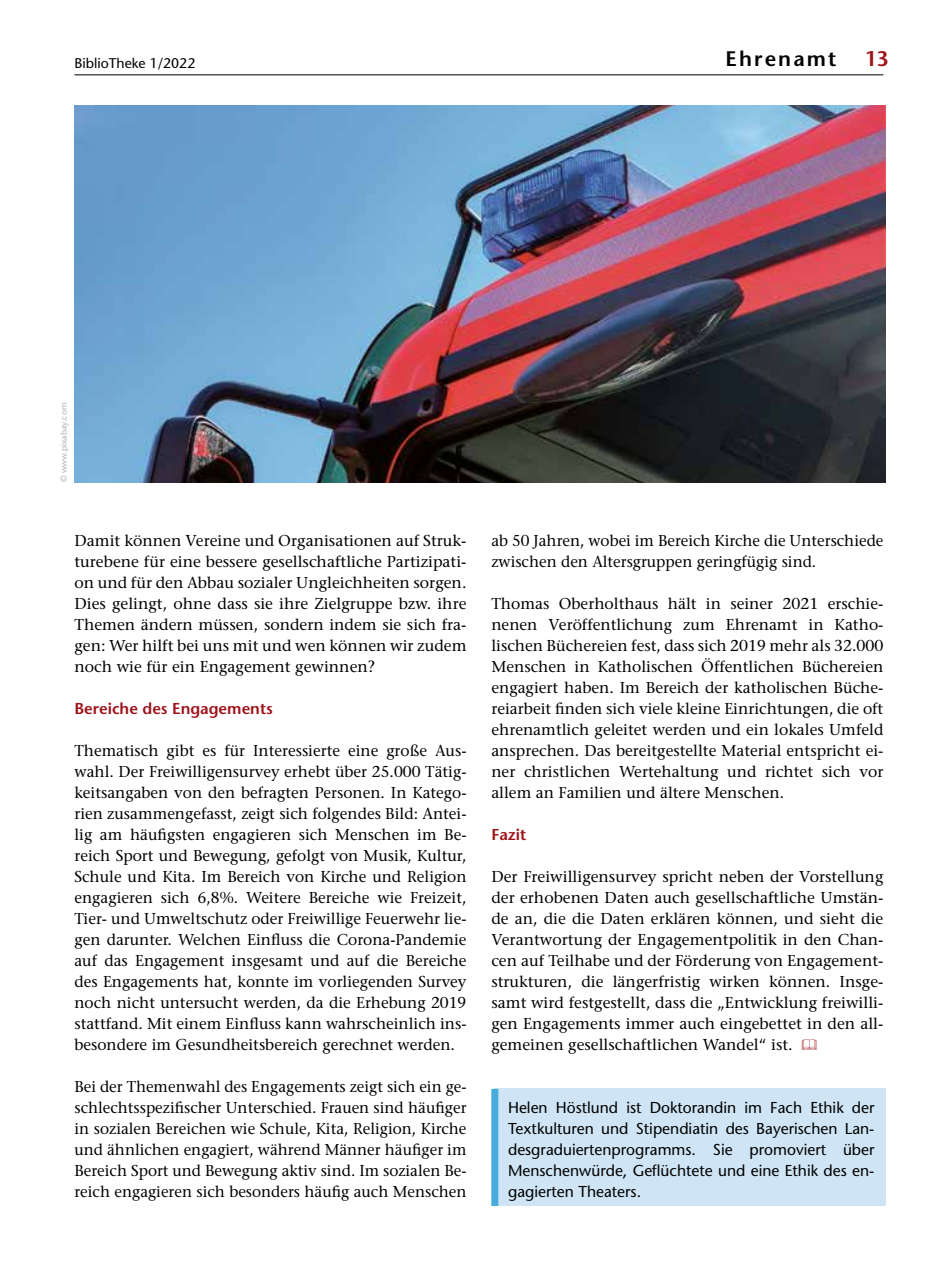
<style>
.page{position:relative;width:943px;height:1265px;background:#fff}
.page>*{position:absolute;margin:0;border:0;box-sizing:border-box;transform-origin:0 0}
.t1{font:600 21px "Stone Sans";letter-spacing:.1em;color:#000}
.t2{font:600 21px "Stone Sans";color:#9e1219}
.t3{font:15.75px/21px "Stone Serif";color:#000;text-align:justify}
.t4{font:15.75px/21px "Stone Sans";color:#000;text-align:justify}
.t5{font:600 15.75px "Stone Sans";color:#9e1219}
.t6{font:14px "Stone Sans";color:#000}
.t7{font:8.75px "Stone Sans";color:#b1b4b4}
</style>
<div class="page">
<hr style="left:74px;top:74px;width:809px;height:1px;background:#000">
<div style="left:494px;top:1089px;width:391px;height:117px;background:#cfe5f5"></div>
<div style="left:491px;top:1089px;width:7px;height:117px;background:#47abdb"></div>
<img style="left:74px;top:105px;width:811px;height:377px">
<svg style="left:801px;top:1039px;width:15px;height:11px"></svg>
<p class="t6" style="left:74px;top:55px;width:122px">BiblioTheke 1/2022</p>
<h1 class="t1" style="left:725px;top:46px;width:112px">Ehrenamt</h1>
<h1 class="t2" style="left:864px;top:46px;width:26px">13</h1>
<p class="t7" style="left:58px;top:482px;width:81px;rotate:-90deg">© www.pixabay.com</p>
<p class="t3" style="left:74px;top:530px;width:393px">Damit können Vereine und Organisationen auf Struk&shy;turebene für eine bessere gesellschaftliche Partizipati&shy;on und für den Abbau sozialer Ungleichheiten sorgen.<br>Dies gelingt, ohne dass sie ihre Zielgruppe bzw. ihre Themen ändern müssen, sondern indem sie sich fra&shy;gen: Wer hilft bei uns mit und wen können wir zudem noch wie für ein Engagement gewinnen?</p>
<p class="t5" style="left:74px;top:699px;width:200px">Bereiche des Engagements</p>
<p class="t3" style="left:74px;top:740px;width:393px">Thematisch gibt es für Interessierte eine große Aus&shy;wahl. Der Freiwilligensurvey erhebt über 25.000 Tätig&shy;keitsangaben von den befragten Personen. In Katego&shy;rien zusammengefasst, zeigt sich folgendes Bild: Antei&shy;lig am häufigsten engagieren sich Menschen im Be&shy;reich Sport und Bewegung, gefolgt von Musik, Kultur, Schule und Kita. Im Bereich von Kirche und Religion engagieren sich 6,8%. Weitere Bereiche wie Freizeit, Tier- und Umweltschutz oder Freiwillige Feuerwehr lie&shy;gen darunter. Welchen Einfluss die Corona-Pandemie auf das Engagement insgesamt und auf die Bereiche des Engagements hat, konnte im vorliegenden Survey noch nicht untersucht werden, da die Erhebung 2019 stattfand. Mit einem Einfluss kann wahrscheinlich ins&shy;besondere im Gesundheitsbereich gerechnet werden.</p>
<p class="t3" style="left:74px;top:1076px;width:393px">Bei der Themenwahl des Engagements zeigt sich ein ge&shy;schlechtsspezifischer Unterschied. Frauen sind häufiger in sozialen Bereichen wie Schule, Kita, Religion, Kirche und ähnlichen engagiert, während Männer häufiger im Bereich Sport und Bewegung aktiv sind. Im sozialen Be&shy;reich engagieren sich besonders häufig auch Menschen</p>
<p class="t3" style="left:491px;top:530px;width:393px">ab 50 Jahren, wobei im Bereich Kirche die Unterschiede zwischen den Altersgruppen geringfügig sind.</p>
<p class="t3" style="left:491px;top:593px;width:393px">Thomas Oberholthaus hält in seiner 2021 erschie&shy;nenen Veröffentlichung zum Ehrenamt in Katho&shy;lischen Büchereien fest, dass sich 2019 mehr als 32.000<br>Menschen in Katholischen Öffentlichen Büchereien engagiert haben. Im Bereich der katholischen Büche&shy;reiarbeit finden sich viele kleine Einrichtungen, die oft ehrenamtlich geleitet werden und ein lokales Umfeld ansprechen. Das bereitgestellte Material entspricht ei&shy;ner christlichen Wertehaltung und richtet sich vor allem an Familien und ältere Menschen.</p>
<p class="t5" style="left:491px;top:825px;width:36px">Fazit</p>
<p class="t3" style="left:491px;top:866px;width:393px">Der Freiwilligensurvey spricht neben der Vorstellung der erhobenen Daten auch gesellschaftliche Umstän&shy;de an, die die Daten erklären können, und sieht die Verantwortung der Engagementpolitik in den Chan&shy;cen auf Teilhabe und der Förderung von Engagement&shy;strukturen, die längerfristig wirken können. Insge&shy;samt wird festgestellt, dass die „Entwicklung freiwilli&shy;gen Engagements immer auch eingebettet in den all&shy;gemeinen gesellschaftlichen Wandel“ ist.</p>
<p class="t4" style="left:508px;top:1097px;width:368px">Helen Höstlund ist Doktorandin im Fach Ethik der Textkulturen und Stipendiatin des Bayerischen Lan&shy;desgraduiertenprogramms. Sie promoviert über Menschenwürde, Geflüchtete und eine Ethik des en&shy;gagierten Theaters.</p>
</div>
